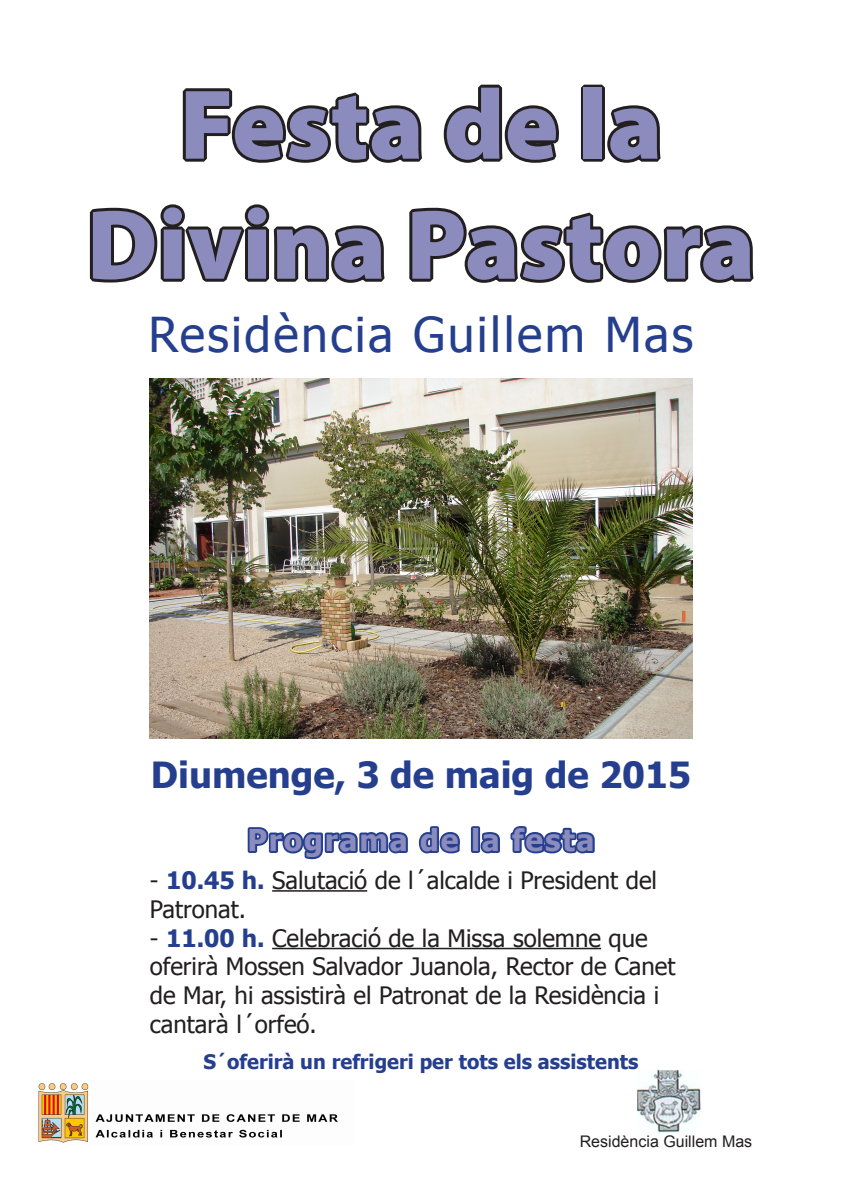
<style>
.page{position:relative;width:842px;height:1191px;background:#fff}
.page>*{position:absolute;margin:0;border:0;box-sizing:border-box;transform-origin:0 0}
.Estilo_de_párrafo_1{font:900 100px "Myriad Pro";color:#8b8cbd}
.t1{font:48px "Tahoma";letter-spacing:.05em;color:#253f8e}
.t2{font:700 36px "Tahoma";color:#253f8e}
.t3{font:700 30px "Tahoma";letter-spacing:.06em;color:#8b8cbd}
.t4{font:24px/28.8px "Tahoma";color:#231f20}
.t5{font:700 20px "Tahoma";color:#253f8e}
.t6{font:16px "Arial";color:#231f20}
.s1{font-weight:700;color:#253f8e}
</style>
<div class="page">
<svg style="left:182px;top:88px;width:240px;height:75px"></svg>
<svg style="left:447px;top:84px;width:112px;height:79px"></svg>
<div style="left:581px;top:85px;width:24px;height:77px;border:6px solid #231f20"></div>
<svg style="left:604px;top:102px;width:57px;height:61px"></svg>
<svg style="left:89px;top:204px;width:296px;height:79px"></svg>
<svg style="left:409px;top:207px;width:345px;height:76px"></svg>
<img style="left:150px;top:378px;width:542px;height:360px">
<hr style="left:272px;top:890px;width:95px;height:1px;background:#231f20">
<hr style="left:272px;top:947px;width:329px;height:2px;background:#231f20">
<img style="left:637px;top:1070px;width:64px;height:62px">
<img style="left:38px;top:1083px;width:300px;height:60px">
<svg style="left:247px;top:827px;width:161px;height:33px"></svg>
<svg style="left:418px;top:826px;width:42px;height:28px"></svg>
<div style="left:471px;top:826px;width:9px;height:27px;border:4px solid #253f8e"></div>
<svg style="left:477px;top:829px;width:23px;height:25px"></svg>
<svg style="left:510px;top:826px;width:85px;height:28px"></svg>
<p class="Estilo_de_párrafo_1" style="left:180px;top:58px;width:484px">Festa de la</p>
<p class="Estilo_de_párrafo_1" style="left:87px;top:178px;width:670px">Divina Pastora</p>
<p class="t1" style="left:148px;top:302px;width:546px">Residència Guillem Mas</p>
<p class="t2" style="left:151px;top:749px;width:542px">Diumenge, 3 de maig de 2015</p>
<p class="t3" style="left:247px;top:819px;width:349px">Programa de la festa</p>
<p class="t4" style="left:150px;top:864px;width:509px">- <span class="s1">10.45 h.</span> Salutació de l´alcalde i President del<br>Patronat.</p>
<p class="t4" style="left:150px;top:922px;width:527px">- <span class="s1">11.00 h.</span> Celebració de la Missa solemne que oferirà Mossen Salvador Juanola, Rector de Canet de Mar, hi assistirà el Patronat de la Residència i cantarà l´orfeó.</p>
<p class="t5" style="left:204px;top:1047px;width:436px">S´oferirà un refrigeri per tots els assistents</p>
<p class="t6" style="left:580px;top:1131px;width:174px">Residència Guillem Mas</p>
</div>
